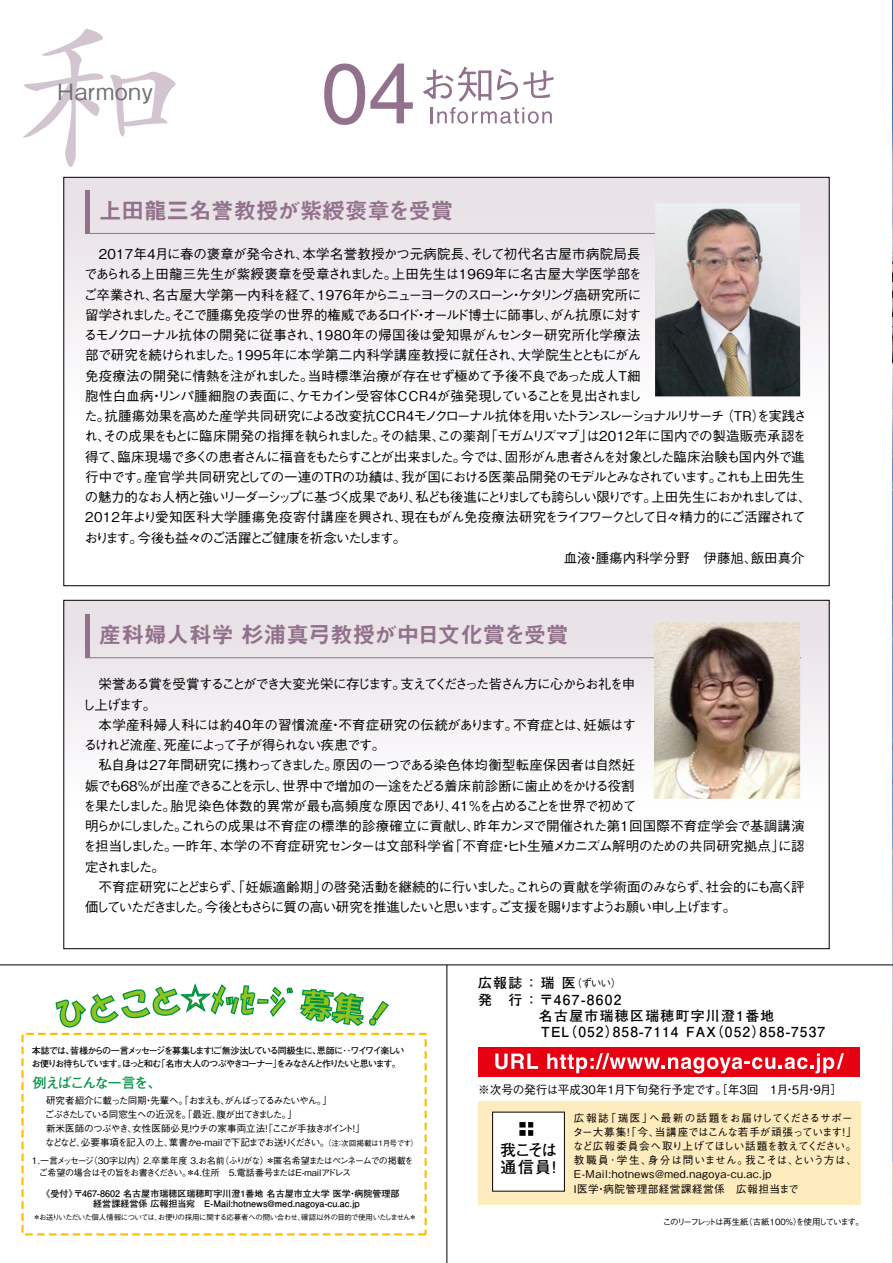
<style>
.page{position:relative;width:893px;height:1263px;background:#fff}
.page>*{position:absolute;margin:0;border:0;box-sizing:border-box;transform-origin:0 0}
.t1{font:22.5px "Midashi Go Pro MB31";color:#92718c}
.t2{font:500 22.35px "Gothic BBB Pro";letter-spacing:.04em;color:#727171}
.t3{font:700 15.9px/17px "Futo Go B101 Pro";letter-spacing:-.095em;color:#000}
.t4{font:700 13.95px "Futo Go B101 Pro";letter-spacing:-.09em;color:#009143}
.t5{font:700 13.8px "Futo Go B101 Pro";letter-spacing:.1em;color:#000}
.t6{font:700 13.8px "Futo Go B101 Pro";letter-spacing:.08em;color:#000}
.t7{font:500 13.5px/20.2px "Gothic BBB Pr 6";letter-spacing:-.055em;color:#000}
.t8{font:500 13.5px/20.2px "Gothic BBB Pr 6";letter-spacing:-.12em;color:#000}
.t9{font:500 13.5px/20.2px "Gothic BBB Pr 6";letter-spacing:-.02em;color:#000}
.t10{font:500 13.5px "Gothic BBB Pr 6";letter-spacing:-.005em;color:#000}
.t11{font:500 13.5px "Gothic BBB Pr 6";letter-spacing:-.11em;color:#000}
.t12{font:500 13.5px "Gothic BBB Pr 6";letter-spacing:.015em;color:#000}
.t13{font:500 13.5px "Gothic BBB Pr 6";letter-spacing:-.125em;color:#000}
.t14{font:500 13.5px "Gothic BBB Pr 6";letter-spacing:-.035em;color:#000}
.t15{font:500 13.5px "Gothic BBB Pr 6";letter-spacing:-.075em;color:#000}
.t16{font:500 13.5px "Gothic BBB Pr 6";letter-spacing:-.03em;color:#000}
.t17{font:500 13.5px "Gothic BBB Pr 6";color:#000}
.t18{font:500 11.7px "Gothic BBB Pro";color:#000}
.t19{font:500 10.65px/13.8px "Gothic BBB Pro";letter-spacing:.04em;color:#000}
.t20{font:500 9.6px/13.8px "Gothic BBB Pro";letter-spacing:-.075em;color:#000}
.t21{font:700 9px/12.8px "Futo Go B101 Pro";letter-spacing:-.14em;color:#000}
.t22{font:500 9px/11.7px "Gothic BBB Pro";letter-spacing:-.085em;color:#000}
.t23{font:700 9px/10.6px "Futo Go B101 Pro";color:#000;text-align:center}
.t24{font:500 8.55px "Gothic BBB Pro";letter-spacing:-.14em;color:#000}
.t25{font:500 7.5px "Gothic BBB Pro";letter-spacing:-.07em;color:#000}
.s1{font-family:"Gothic BBB Pro";font-weight:500;font-size:10.65px}
.s2{font-size:7.65px}
</style>
<div class="page">
<img style="left:892px;top:0;width:1px;height:408px">
<svg style="left:892px;top:987px;width:1px;height:176px"></svg>
<img style="left:892px;top:360px;width:1px;height:627px">
<svg style="left:324px;top:64px;width:89px;height:61px"></svg>
<svg style="left:23px;top:29px;width:153px;height:138px"></svg>
<svg style="left:423px;top:67px;width:131px;height:57px"></svg>
<hr style="left:0;top:965px;width:893px;height:1px;background:#000">
<img style="left:892px;top:1163px;width:1px;height:100px">
<div style="left:64px;top:177px;width:765px;height:409px;background:linear-gradient(to bottom,#eae4e9,#fff)"></div>
<div style="left:64px;top:600px;width:765px;height:349px;background:linear-gradient(to bottom,#eae3e8,#fff)"></div>
<div style="left:85px;top:190px;width:5px;height:44px;background:#92718c"></div>
<hr style="left:85px;top:233px;width:608px;height:1px;background:#92718c">
<div style="left:85px;top:614px;width:5px;height:44px;background:#92718c"></div>
<hr style="left:85px;top:657px;width:716px;height:1px;background:#92718c">
<img style="left:654px;top:622px;width:146px;height:177px">
<img style="left:655px;top:203px;width:145px;height:193px">
<hr style="left:447px;top:965px;width:1px;height:298px;background:#000">
<div style="left:478px;top:1101px;width:383px;height:104px;background:#feebbe"></div>
<div style="left:478px;top:1047px;width:381px;height:29px;background:#e60012"></div>
<svg style="left:495px;top:1053px;width:43px;height:16px"></svg>
<svg style="left:547px;top:1053px;width:297px;height:20px"></svg>
<div style="left:493px;top:1112px;width:71px;height:79px;background:#fff"></div>
<div style="left:492px;top:1112px;width:73px;height:79px;border:1px solid #000"></div>
<div style="left:21px;top:1033px;width:406px;height:202px;border:2px dashed #fabe00"></div>
<svg style="left:55px;top:983px;width:334px;height:45px"></svg>
<h2 class="t2" style="left:57px;top:74px;width:97px">Harmony</h2>
<h1 class="t1" style="left:99px;top:192px;width:356px">上田龍三名誉教授が紫綬褒章を受賞</h1>
<p class="t12" style="left:99px;top:243px;width:543px">2017年4月に春の褒章が発令され、本学名誉教授かつ元病院長、そして初代名古屋市病院局長</p>
<p class="t12" style="left:84px;top:263px;width:559px">であられる上田龍三先生が紫綬褒章を受章されました。上田先生は1969年に名古屋大学医学部を</p>
<p class="t7" style="left:84px;top:284px;width:559px">ご卒業され、名古屋大学第一内科を経て、1976年からニューヨークのスローン・ケタリング癌研究所に</p>
<p class="t7" style="left:85px;top:304px;width:557px">留学されました。そこで腫瘍免疫学の世界的権威であるロイド・オールド博士に師事し、がん抗原に対す</p>
<p class="t10" style="left:84px;top:324px;width:558px">るモノクローナル抗体の開発に従事され、1980年の帰国後は愛知県がんセンター研究所化学療法</p>
<p class="t9" style="left:85px;top:344px;width:558px">部で研究を続けられました。1995年に本学第二内科学講座教授に就任され、大学院生とともにがん</p>
<p class="t16" style="left:85px;top:365px;width:557px">免疫療法の開発に情熱を注がれました。当時標準治療が存在せず極めて予後不良であった成人T細</p>
<p class="t10" style="left:85px;top:385px;width:558px">胞性白血病・リンパ腫細胞の表面に、ケモカイン受容体CCR4が強発現していることを見出されまし</p>
<p class="t11" style="left:84px;top:405px;width:724px">た。抗腫瘍効果を高めた産学共同研究による改変抗CCR4モノクローナル抗体を用いたトランスレーショナルリサーチ （TR）を実践さ</p>
<p class="t14" style="left:84px;top:425px;width:723px">れ、その成果をもとに臨床開発の指揮を執られました。その結果、この薬剤「モガムリズマブ」は2012年に国内での製造販売承認を</p>
<p class="t15" style="left:85px;top:446px;width:721px">得て、臨床現場で多くの患者さんに福音をもたらすことが出来ました。今では、固形がん患者さんを対象とした臨床治験も国内外で進</p>
<p class="t7" style="left:85px;top:466px;width:721px">行中です。産官学共同研究としての一連のTRの功績は、我が国における医薬品開発のモデルとみなされています。これも上田先生</p>
<p class="t13" style="left:85px;top:486px;width:728px">の魅力的なお人柄と強いリーダーシップに基づく成果であり、私ども後進にとりましても誇らしい限りです。上田先生におかれましては、</p>
<p class="t7" style="left:85px;top:506px;width:722px">2012年より愛知医科大学腫瘍免疫寄付講座を興され、現在もがん免疫療法研究をライフワークとして日々精力的にご活躍されて</p>
<p class="t11" style="left:85px;top:527px;width:331px">おります。今後も益々のご活躍とご健康を祈念いたします。　</p>
<p class="t17" style="left:550px;top:547px;width:256px">　血液・腫瘍内科学分野　伊藤旭、飯田真介</p>
<h1 class="t1" style="left:99px;top:617px;width:471px">産科婦人科学 杉浦真弓教授が中日文化賞を受賞</h1>
<p class="t8" style="left:82px;top:673px;width:555px;text-indent:16px">栄誉ある賞を受賞することができ大変光栄に存じます。支えてくださった皆さん方に心からお礼を申し上げます。</p>
<p class="t9" style="left:84px;top:714px;width:554px;text-indent:15px">本学産科婦人科には約40年の習慣流産・不育症研究の伝統があります。不育症とは、妊娠はするけれど流産、死産によって子が得られない疾患です。</p>
<p class="t7" style="left:83px;top:754px;width:723px;text-indent:15px">私自身は27年間研究に携わってきました。原因の一つである染色体均衡型転座保因者は自然妊<br>娠でも68%が出産できることを示し、世界中で増加の一途をたどる着床前診断に歯止めをかける役割<br>を果たしました。胎児染色体数的異常が最も高頻度な原因であり、41％を占めることを世界で初めて<br>明らかにしました。これらの成果は不育症の標準的診療確立に貢献し、昨年カンヌで開催された第１回国際不育症学会で基調講演を担当しました。一昨年、本学の不育症研究センターは文部科学省「不育症・ヒト生殖メカニズム解明のための共同研究拠点」に認定されました。</p>
<p class="t8" style="left:85px;top:876px;width:721px;text-indent:13px">不育症研究にとどまらず、「妊娠適齢期」の啓発活動を継続的に行いました。これらの貢献を学術面のみならず、社会的にも高く評価していただきました。今後ともさらに質の高い研究を推進したいと思います。ご支援を賜りますようお願い申し上げます。</p>
<p class="t5" style="left:478px;top:972px;width:145px">広報誌 ： 瑞 医<span class="s1">（ずいい）</span></p>
<p class="t21" style="left:32px;top:1043px;width:374px">本誌では、皆様からの一言メッセージを募集します！ご無沙汰している同級生に、恩師に･･ワイワイ楽しいお便りお待ちしています。ほっと和む「名市大人のつぶやきコーナー」をみなさんと作りたいと思います。</p>
<p class="t4" style="left:33px;top:1071px;width:130px">例えばこんな一言を、</p>
<p class="t20" style="left:45px;top:1093px;width:375px">研究者紹介に載った同期・先輩へ。「おまえも、がんばってるみたいやん。」<br>ごぶさたしている同窓生への近況を。「最近、腹が出てきました。」<br>新米医師のつぶやき、女性医師必見！ウチの家事両立法！「ここが手抜きポイント！」<br>などなど、必要事項を記入の上、葉書かe-mailで下記までお送りください。<span class="s2">（注：次回掲載は1月号です）</span></p>
<p class="t22" style="left:39px;top:1154px;width:376px;text-indent:-7px">1.一言メッセージ（30字以内）2.卒業年度 3.お名前（ふりがな）＊匿名希望またはペンネームでの掲載をご希望の場合はその旨をお書きください。＊4.住所　5.電話番号またはE-mailアドレス</p>
<p class="t25" style="left:33px;top:1211px;width:385px">＊お送りいただいた個人情報については、お便りの採用に関する応募者への問い合わせ、確認以外の目的で使用いたしません＊</p>
<p class="t23" style="left:41px;top:1187px;width:369px">《受付》〒467-8602 名古屋市瑞穂区瑞穂町字川澄1番地 名古屋市立大学 医学・病院管理部　経営課経営係 広報担当宛　E-Mail:hotnews@med.nagoya-cu.ac.jp</p>
<p class="t5" style="left:478px;top:989px;width:145px">発　行 ： 〒467-8602</p>
<p class="t5" style="left:478px;top:1005px;width:298px">　　　　名古屋市瑞穂区瑞穂町字川澄1番地</p>
<p class="t6" style="left:514px;top:1021px;width:313px">　 TEL（052）858-7114 FAX（052）858-7537</p>
<p class="t18" style="left:478px;top:1080px;width:366px">※次号の発行は平成30年1月下旬発行予定です。［年3回　1月・5月・9月］</p>
<p class="t3" style="left:518px;top:1118px;width:17px">■</p>
<p class="t3" style="left:500px;top:1139px;width:63px">我こそは通信員！</p>
<p class="t19" style="left:573px;top:1110px;width:286px">広報誌「瑞医」へ最新の話題をお届けしてくださるサポーター大募集！「今、当講座ではこんな若手が頑張っています！」など広報委員会へ取り上げてほしい話題を教えてください。教職員･学生、身分は問いません。我こそは、という方は、E-Mail:hotnews@med.nagoya-cu.ac.jp</p>
<p class="t19" style="left:574px;top:1181px;width:226px">I医学・病院管理部経営課経営係　広報担当まで</p>
<p class="t24" style="left:663px;top:1215px;width:203px">このリーフレットは再生紙（古紙100％）を使用しています。</p>
</div>
